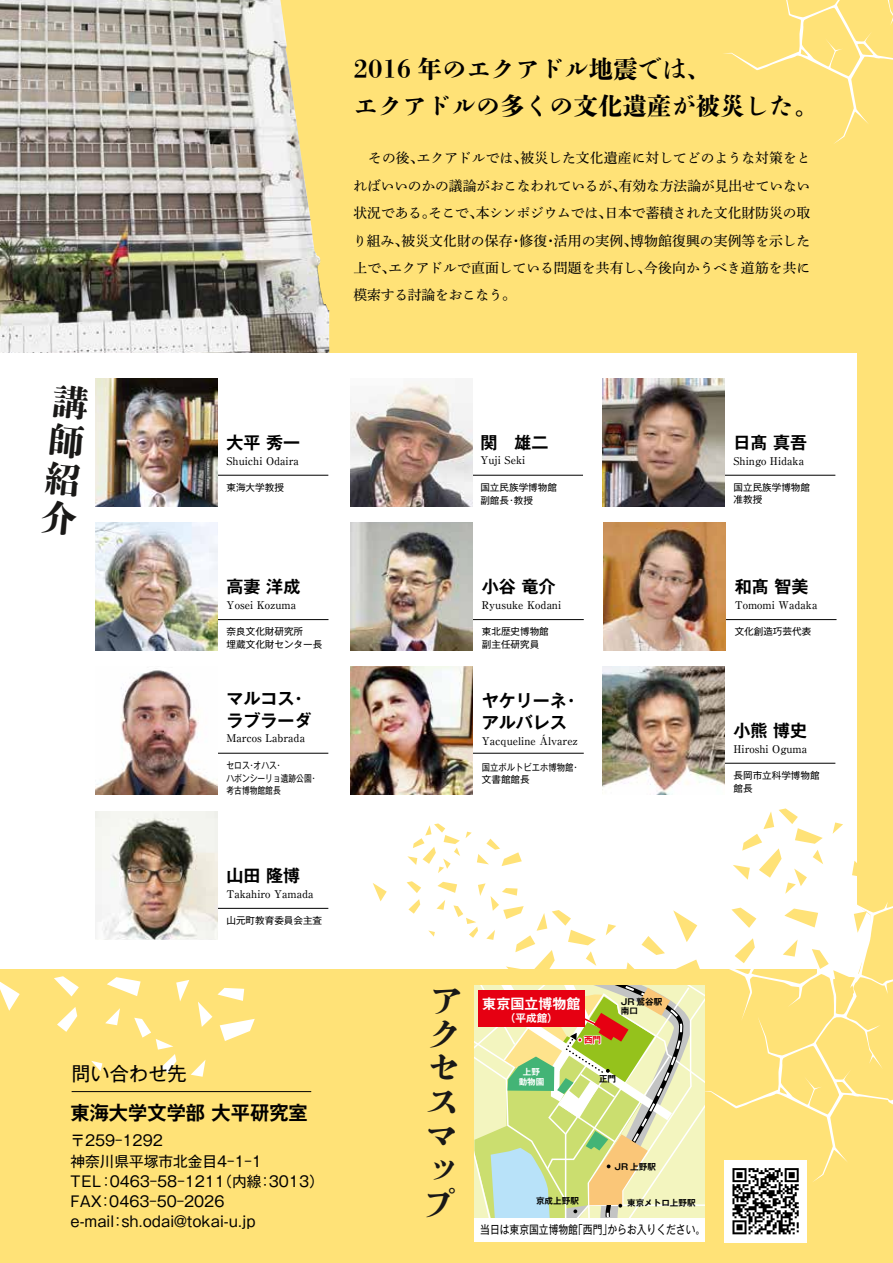
<style>
.page{position:relative;width:893px;height:1263px;background:#ffe277}
.page>*{position:absolute;margin:0;border:0;box-sizing:border-box;transform-origin:0 0}
.t1{font:800 36.15px/33.9px "Shuei Shogo M Sen";color:#191817;text-align:justify}
.t2{font:800 24.45px/36.6px "Shuei Shogo M Sen";color:#000}
.t3{font:700 19.2px "Gothic MB101 Pro De";color:#000}
.t4{font:19.2px "Gothic MB101 Pro";color:#000}
.t5{font:700 16.95px/21.5px "Gothic MB101 Pro De";color:#000}
.t6{font:14.7px/20.1px "Gothic MB101 Pro";color:#000}
.t7{font:700 13.95px "Gothic MB101 Pro De";color:#fff}
.t8{font:13.8px/27.5px "Shuei Min Pro M";letter-spacing:-.005em;color:#000}
.t9{font:11.7px "Gothic MB101 Pro";color:#000;scale:.84 1}
.t10{font:500 10.65px "Ryumin Pro";color:#000}
.t11{font:700 10.65px "Gothic MB101 Pro De";color:#fff}
.t12{font:9.6px/12.8px "Gothic MB101 Pro";color:#000}
.t13{font:9.6px/12.5px "Gothic MB101 Pro";color:#000;scale:.81 1}
.t14{font:9.6px/11.7px "Gothic MB101 Pro";color:#000;scale:.87 1}
.t15{font:700 8.55px/9.4px "Gothic MB101 Pro De";color:#000}
.t16{font:700 8.55px/9.4px "Gothic MB101 Pro De";color:#fff;text-align:center}
.t17{font:700 8.55px "Gothic MB101 Pro De";color:#e60012}
</style>
<div class="page">
<svg style="left:723px;top:0;width:170px;height:144px"></svg>
<svg style="left:705px;top:906px;width:188px;height:276px"></svg>
<img style="left:0;top:0;width:329px;height:353px">
<div style="left:0;top:353px;width:856px;height:616px;background:#fff"></div>
<svg style="left:54px;top:976px;width:25px;height:20px"></svg>
<svg style="left:107px;top:977px;width:34px;height:19px"></svg>
<svg style="left:176px;top:980px;width:13px;height:21px"></svg>
<svg style="left:175px;top:903px;width:76px;height:37px"></svg>
<svg style="left:198px;top:988px;width:57px;height:53px"></svg>
<svg style="left:105px;top:1008px;width:15px;height:17px"></svg>
<svg style="left:57px;top:1007px;width:20px;height:25px"></svg>
<svg style="left:91px;top:1061px;width:11px;height:10px"></svg>
<svg style="left:191px;top:1060px;width:15px;height:17px"></svg>
<svg style="left:134px;top:1018px;width:42px;height:55px"></svg>
<svg style="left:0;top:982px;width:20px;height:29px"></svg>
<svg style="left:731px;top:808px;width:161px;height:200px"></svg>
<svg style="left:407px;top:881px;width:14px;height:12px"></svg>
<svg style="left:407px;top:823px;width:53px;height:50px"></svg>
<svg style="left:466px;top:832px;width:56px;height:34px"></svg>
<svg style="left:408px;top:899px;width:12px;height:15px"></svg>
<svg style="left:373px;top:883px;width:14px;height:18px"></svg>
<div style="left:724px;top:1160px;width:83px;height:82px;background:#fff"></div>
<svg style="left:732px;top:1168px;width:67px;height:66px"></svg>
<hr style="left:207px;top:475px;width:121px;height:1px;background:#000">
<img style="left:95px;top:378px;width:122px;height:128px">
<hr style="left:467px;top:475px;width:116px;height:1px;background:#000">
<img style="left:351px;top:382px;width:122px;height:124px">
<hr style="left:714px;top:475px;width:121px;height:1px;background:#000">
<img style="left:602px;top:378px;width:122px;height:128px">
<hr style="left:207px;top:619px;width:121px;height:1px;background:#000">
<img style="left:96px;top:522px;width:121px;height:128px">
<hr style="left:463px;top:619px;width:121px;height:1px;background:#000">
<img style="left:351px;top:522px;width:122px;height:128px">
<hr style="left:715px;top:619px;width:121px;height:1px;background:#000">
<img style="left:604px;top:522px;width:121px;height:128px">
<hr style="left:207px;top:753px;width:121px;height:1px;background:#000">
<img style="left:95px;top:670px;width:122px;height:124px">
<hr style="left:463px;top:753px;width:121px;height:1px;background:#000">
<img style="left:351px;top:666px;width:122px;height:128px">
<hr style="left:714px;top:763px;width:121px;height:1px;background:#000">
<img style="left:602px;top:666px;width:122px;height:128px">
<hr style="left:207px;top:908px;width:121px;height:1px;background:#000">
<img style="left:95px;top:811px;width:122px;height:128px">
<hr style="left:72px;top:1091px;width:239px;height:1px;background:#000">
<svg style="left:428px;top:882px;width:277px;height:337px"></svg>
<div style="left:475px;top:1218px;width:230px;height:23px;background:#fff"></div>
<h2 class="t2" style="left:354px;top:51px;width:466px">2016 年のエクアドル地震では、<br>エクアドルの多くの文化遺産が被災した。</h2>
<p class="t8" style="left:520px;top:144px;width:292px">被災した文化遺産に対してどのような対策をと</p>
<p class="t8" style="left:368px;top:144px;width:57px">その後、</p>
<p class="t8" style="left:417px;top:144px;width:112px">エクアドルでは、</p>
<p class="t8" style="left:605px;top:171px;width:207px;text-indent:-251px">ればいいのかの議論がおこなわれているが、<br>日本で蓄積された文化財防災の取</p>
<p class="t8" style="left:619px;top:171px;width:193px">有効な方法論が見出せていない</p>
<p class="t8" style="left:476px;top:199px;width:138px">本シンポジウムでは、</p>
<p class="t8" style="left:353px;top:199px;width:84px">状況である。</p>
<p class="t8" style="left:428px;top:199px;width:56px">そこで、</p>
<p class="t8" style="left:630px;top:226px;width:182px">博物館復興の実例等を示した</p>
<p class="t8" style="left:401px;top:226px;width:113px">被災文化財の保存</p>
<p class="t8" style="left:519px;top:226px;width:29px">修復</p>
<p class="t8" style="left:554px;top:226px;width:85px">活用の実例、</p>
<p class="t8" style="left:353px;top:226px;width:57px">り組み、</p>
<p class="t8" style="left:509px;top:226px;width:15px">・</p>
<p class="t8" style="left:544px;top:226px;width:15px">・</p>
<p class="t8" style="left:644px;top:253px;width:168px">今後向かうべき道筋を共に</p>
<p class="t8" style="left:388px;top:253px;width:264px">エクアドルで直面している問題を共有し、</p>
<p class="t8" style="left:353px;top:253px;width:164px">上で、<br>模索する討論をおこなう。</p>
<h1 class="t1" style="left:54px;top:381px;width:20px;line-height:39px;rotate:6deg">講師紹介</h1>
<p class="t5" style="left:226px;top:429px;width:75px">大平秀一</p>
<p class="t10" style="left:226px;top:452px;width:74px">Shuichi Odaira</p>
<p class="t12" style="left:226px;top:480px;width:59px">東海大学教授</p>
<p class="t5" style="left:227px;top:574px;width:75px">高妻洋成</p>
<p class="t10" style="left:227px;top:596px;width:71px">Yosei Kozuma</p>
<p class="t12" style="left:227px;top:624px;width:97px">奈良文化財研究所<br>埋蔵文化財センター長</p>
<p class="t5" style="left:226px;top:686px;width:87px">マルコスラブラーダ</p>
<p class="t10" style="left:226px;top:730px;width:80px">Marcos Labrada</p>
<p class="t13" style="left:275px;top:758px;width:11px">・</p>
<p class="t5" style="left:290px;top:686px;width:19px">・</p>
<p class="t13" style="left:226px;top:758px;width:64px">セロスオハス</p>
<p class="t13" style="left:248px;top:758px;width:11px">・</p>
<p class="t13" style="left:226px;top:770px;width:107px">ハボンシーリョ遺跡公園考古博物館館長</p>
<p class="t13" style="left:310px;top:770px;width:11px">・</p>
<p class="t5" style="left:226px;top:862px;width:75px">山田隆博</p>
<p class="t10" style="left:226px;top:885px;width:88px">Takahiro Yamada</p>
<p class="t12" style="left:226px;top:913px;width:97px">山元町教育委員会主査</p>
<h3 class="t4" style="left:71px;top:1058px;width:117px">問い合わせ先</h3>
<h3 class="t3" style="left:70px;top:1096px;width:239px">東海大学文学部大平研究室</h3>
<p class="t6" style="left:70px;top:1129px;width:94px">〒259-1292</p>
<p class="t6" style="left:70px;top:1149px;width:193px">神奈川県平塚市北金目4-1-1</p>
<p class="t6" style="left:258px;top:1169px;width:67px">：3013(</p>
<p class="t6" style="left:218px;top:1169px;width:45px">（内線</p>
<p class="t6" style="left:99px;top:1169px;width:128px">：0463-58-1211</p>
<p class="t6" style="left:98px;top:1169px;width:128px;text-indent:-28px">TEL：0463-50-2026</p>
<p class="t6" style="left:70px;top:1189px;width:33px">FAX</p>
<p class="t6" style="left:122px;top:1209px;width:136px">sh.odai@tokai u- j p.</p>
<p class="t6" style="left:70px;top:1209px;width:45px">e-mail</p>
<p class="t6" style="left:111px;top:1209px;width:16px">：</p>
<p class="t5" style="left:480px;top:429px;width:70px">関　雄二</p>
<p class="t10" style="left:480px;top:452px;width:46px">Yuji Seki</p>
<p class="t12" style="left:514px;top:479px;width:45px;text-indent:-33px">国立民族学博物館教授</p>
<p class="t12" style="left:480px;top:492px;width:30px">副館長</p>
<p class="t12" style="left:507px;top:492px;width:11px">・</p>
<p class="t5" style="left:482px;top:574px;width:75px">小谷竜介</p>
<p class="t10" style="left:482px;top:596px;width:81px">Ryusuke Kodani</p>
<p class="t12" style="left:482px;top:624px;width:68px">東北歴史博物館副主任研究員</p>
<p class="t5" style="left:482px;top:688px;width:87px">ヤケリーネアルバレス</p>
<p class="t10" style="left:482px;top:732px;width:98px">Yacqueline Álvarez</p>
<p class="t14" style="left:571px;top:760px;width:11px">・</p>
<p class="t5" style="left:563px;top:688px;width:19px">・</p>
<p class="t14" style="left:482px;top:760px;width:107px">国立ポルトビエホ博物館文書館館長</p>
<p class="t5" style="left:733px;top:429px;width:75px">日髙真吾</p>
<p class="t10" style="left:733px;top:452px;width:72px">Shingo Hidaka</p>
<p class="t12" style="left:733px;top:480px;width:78px;line-height:11.7px">国立民族学博物館准教授</p>
<p class="t5" style="left:735px;top:574px;width:75px">和髙智美</p>
<p class="t10" style="left:735px;top:596px;width:84px">Tomomi Wadaka</p>
<p class="t12" style="left:735px;top:624px;width:78px">文化創造巧芸代表</p>
<p class="t5" style="left:733px;top:717px;width:75px">小熊博史</p>
<p class="t10" style="left:733px;top:740px;width:75px">Hiroshi Oguma</p>
<p class="t12" style="left:733px;top:768px;width:88px">長岡市立科学博物館館長</p>
<h1 class="t1" style="left:428px;top:982px;width:20px;rotate:2deg">アクセスマップ</h1>
<p class="t7" style="left:482px;top:992px;width:100px">東京国立博物館</p>
<p class="t11" style="left:505px;top:1009px;width:55px">（平成館(</p>
<p class="t17" style="left:584px;top:1033px;width:19px">西門</p>
<p class="t15" style="left:621px;top:995px;width:43px">JR 鷲谷駅南口</p>
<p class="t16" style="left:519px;top:1066px;width:27px">上野動物園</p>
<p class="t15" style="left:599px;top:1073px;width:19px">正門</p>
<p class="t15" style="left:536px;top:1195px;width:44px">京成上野駅</p>
<p class="t15" style="left:615px;top:1161px;width:43px">JR 上野駅</p>
<p class="t15" style="left:627px;top:1197px;width:70px">東京メトロ上野駅</p>
<p class="t9" style="left:573px;top:1219px;width:159px">「西門からお入りください。</p>
<p class="t9" style="left:480px;top:1219px;width:118px">当日は東京国立博物館</p>
<p class="t9" style="left:602px;top:1219px;width:13px">」</p>
</div>
